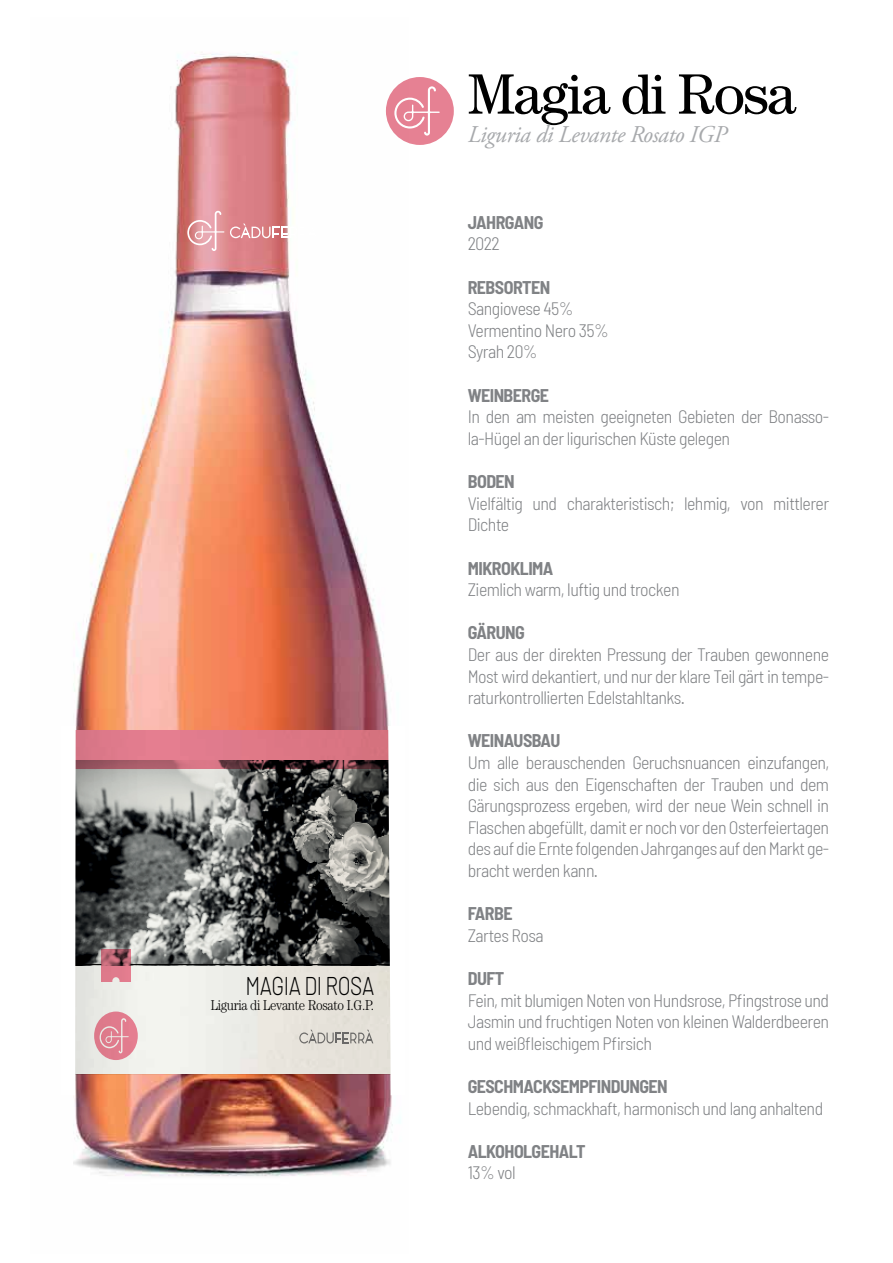
<style>
.page{position:relative;width:893px;height:1263px;background:#fff}
.page>*{position:absolute;margin:0;border:0;box-sizing:border-box;transform-origin:0 0}
.t1{font:57px "Century Std";letter-spacing:-.03em;color:#000}
.t2{font:300 25.65px "Barlow";letter-spacing:-.02em;color:#000;scale:.81 1}
.t3{font:italic 24px "Adobe Garamond Pro";letter-spacing:-.02em;color:#a7a9ac}
.t4{font:300 semi-condensed 18px/21.6px "Barlow";letter-spacing:-.03em;color:#808285}
.t5{font:700 semi-condensed 18px "Barlow";letter-spacing:-.03em;color:#808285}
.t6{font:300 14.25px "Century Std";letter-spacing:-.025em;color:#000;scale:.9 1}
</style>
<div class="page">
<div style="left:386px;top:77px;width:68px;height:68px;background:#e68193;border-radius:50%"></div>
<svg style="left:408px;top:86px;width:32px;height:50px"></svg>
<img style="left:73px;top:52px;width:335px;height:1125px">
<svg style="left:187px;top:211px;width:37px;height:40px"></svg>
<svg style="left:230px;top:224px;width:87px;height:14px"></svg>
<img style="left:129px;top:730px;width:259px;height:344px">
<svg style="left:388px;top:726px;width:17px;height:369px"></svg>
<svg style="left:73px;top:726px;width:56px;height:369px;background:#977f7f"></svg>
<h2 class="t2" style="left:246px;top:970px;width:160px">MAGIA DI ROSA</h2>
<p class="t6" style="left:211px;top:996px;width:183px">Liguria di Levante Rosato I.G.P.</p>
<h1 class="t1" style="left:468px;top:61px;width:329px">Magia di Rosa</h1>
<h3 class="t3" style="left:468px;top:120px;width:261px">Liguria di Levante Rosato IGP</h3>
<p class="t5" style="left:468px;top:211px;width:77px">JAHRGANG</p>
<p class="t4" style="left:468px;top:233px;width:33px">2022</p>
<p class="t5" style="left:468px;top:276px;width:84px">REBSORTEN</p>
<p class="t4" style="left:468px;top:297px;width:143px">Sangiovese 45%<br>Vermentino Nero 35%<br>Syrah 20%</p>
<p class="t5" style="left:468px;top:384px;width:83px">WEINBERGE</p>
<p class="t4" style="left:468px;top:405px;width:363px">In den am meisten geeigneten Gebieten der Bonasso&shy;la-Hügel an der ligurischen Küste gelegen</p>
<p class="t5" style="left:468px;top:470px;width:49px">BODEN</p>
<p class="t4" style="left:468px;top:492px;width:363px">Vielfältig und charakteristisch; lehmig, von mittlerer<br>Dichte</p>
<p class="t5" style="left:468px;top:557px;width:87px">MIKROKLIMA</p>
<p class="t4" style="left:468px;top:578px;width:213px">Ziemlich warm, luftig und trocken</p>
<p class="t5" style="left:468px;top:622px;width:59px">GÄRUNG</p>
<p class="t4" style="left:468px;top:643px;width:363px;text-align:justify">Der aus der direkten Pressung der Trauben gewonnene Most wird dekantiert, und nur der klare Teil gärt in tempe&shy;raturkontrollierten Edelstahltanks.</p>
<p class="t5" style="left:468px;top:730px;width:94px">WEINAUSBAU</p>
<p class="t4" style="left:468px;top:751px;width:363px;text-align:justify">Um alle berauschenden Geruchsnuancen einzufangen, die sich aus den Eigenschaften der Trauben und dem Gärungsprozess ergeben, wird der neue Wein schnell in Flaschen abgefüllt, damit er noch vor den Osterfeiertagen des auf die Ernte folgenden Jahrganges auf den Markt ge&shy;bracht werden kann.</p>
<p class="t5" style="left:468px;top:902px;width:46px">FARBE</p>
<p class="t4" style="left:468px;top:924px;width:77px">Zartes Rosa</p>
<p class="t5" style="left:468px;top:967px;width:38px">DUFT</p>
<p class="t4" style="left:468px;top:989px;width:363px;text-align:justify">Fein, mit blumigen Noten von Hundsrose, Pfingstrose und Jasmin und fruchtigen Noten von kleinen Walderdbeeren und weißfleischigem Pfirsich</p>
<p class="t5" style="left:468px;top:1075px;width:201px">GESCHMACKSEMPFINDUNGEN</p>
<p class="t4" style="left:468px;top:1097px;width:357px">Lebendig, schmackhaft, harmonisch und lang anhaltend</p>
<p class="t5" style="left:468px;top:1140px;width:119px">ALKOHOLGEHALT</p>
<p class="t4" style="left:468px;top:1161px;width:50px">13% vol</p>
</div>
